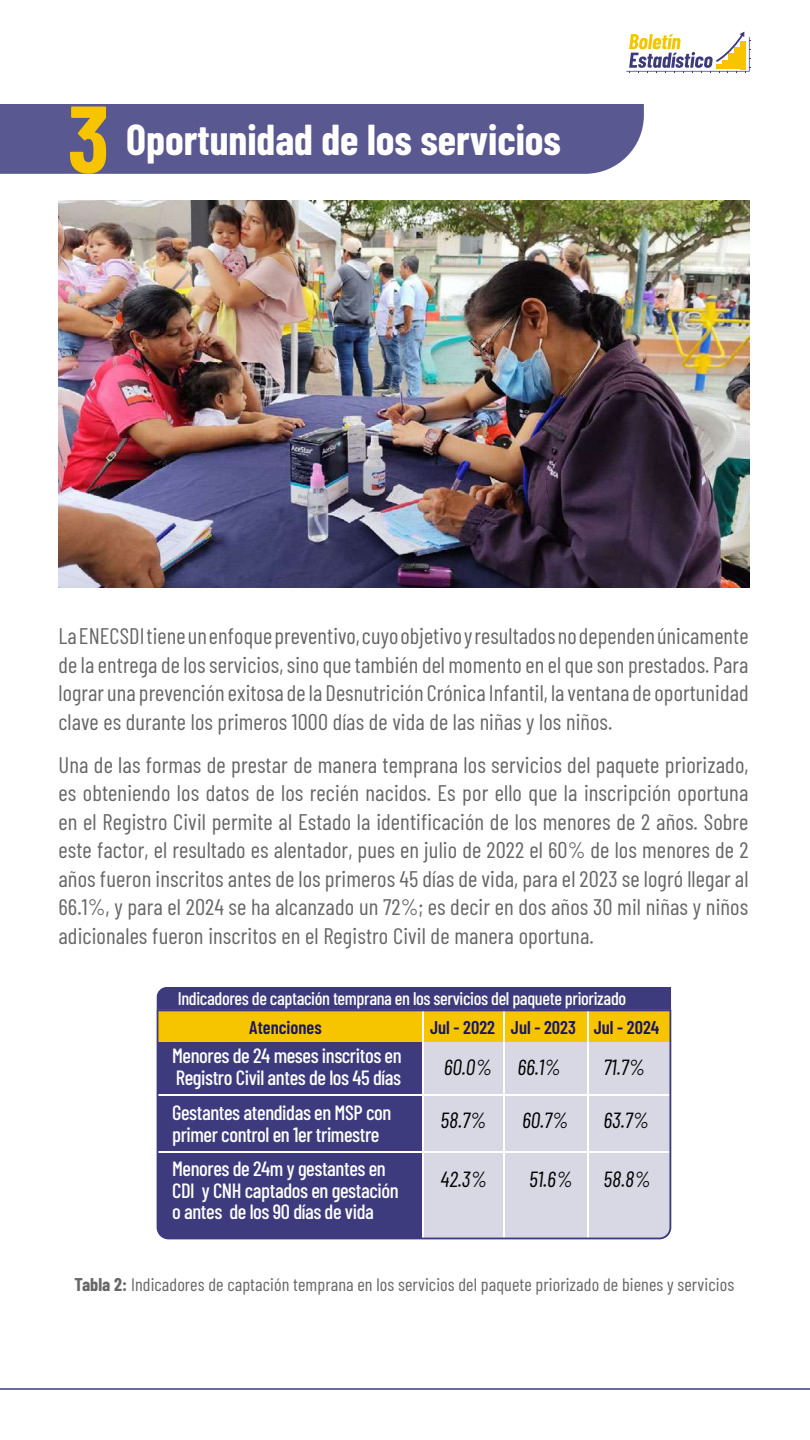
<style>
.page{position:relative;width:810px;height:1440px;background:#fff}
.page>*{position:absolute;margin:0;border:0;box-sizing:border-box;transform-origin:0 0}
.t1{font:700 42.22px "Barlow Condensed";color:#fff}
.t2{font:22.5px/28.5px "Barlow Condensed";letter-spacing:.005em;color:#666;text-align:justify}
.t3{font:italic 21.9px "Barlow Condensed";color:#000}
.t4{font:500 20.55px/21.6px "Barlow Condensed";letter-spacing:-.02em;color:#fff}
.t5{font:600 18.38px "Barlow Condensed";color:#1b1464}
.t6{font:500 18.3px "Barlow Condensed";letter-spacing:-.02em;color:#fff}
.t7{font:18px "Barlow Condensed";letter-spacing:.005em;color:#666}
.s1{font-weight:700}
</style>
<div class="page">
<hr style="left:0;top:1388px;width:810px;height:2px;background:#3d3b7d">
<svg style="left:626px;top:32px;width:125px;height:41px"></svg>
<div style="left:0;top:104px;width:644px;height:70px;background:#5a5890"></div>
<img style="left:58px;top:200px;width:692px;height:388px">
<svg style="left:157px;top:1010px;width:514px;height:229px;background:#979099"></svg>
<div style="left:157px;top:987px;width:514px;height:23px;background:#3d3b7d"></div>
<h1 class="t1" style="left:126px;top:109px;width:436px">Oportunidad de los servicios</h1>
<p class="t2" style="left:58px;top:620px;width:692px">La ENECSDI tiene un enfoque preventivo, cuyo objetivo y resultados no dependen únicamente de la entrega de los servicios, sino que también del momento en el que son prestados. Para lograr una prevención exitosa de la Desnutrición Crónica Infantil, la ventana de oportunidad clave es durante los primeros 1000 días de vida de las niñas y los niños.</p>
<p class="t2" style="left:58px;top:749px;width:692px">Una de las formas de prestar de manera temprana los servicios del paquete priorizado, es obteniendo los datos de los recién nacidos. Es por ello que la inscripción oportuna en el Registro Civil permite al Estado la identificación de los menores de 2 años. Sobre este factor, el resultado es alentador, pues en julio de 2022 el 60% de los menores de 2 años fueron inscritos antes de los primeros 45 días de vida, para el 2023 se logró llegar al 66.1%, y para el 2024 se ha alcanzado un 72%; es decir en dos años 30 mil niñas y niños adicionales fueron inscritos en el Registro Civil de manera oportuna.</p>
<p class="t6" style="left:178px;top:985px;width:450px">Indicadores de captación temprana en los servicios del paquete priorizado</p>
<p class="t5" style="left:249px;top:1014px;width:74px">Atenciones</p>
<p class="t5" style="left:430px;top:1014px;width:231px">Jul - 2022 Jul - 2023 Jul - 2024</p>
<p class="t4" style="left:172px;top:1043px;width:231px">Menores de 24 meses inscritos en<br>Registro Civil antes de los 45 días</p>
<p class="t3" style="left:444px;top:1052px;width:119px">60.0% 66.1%</p>
<p class="t3" style="left:604px;top:1052px;width:43px">71.7%</p>
<p class="t4" style="left:172px;top:1100px;width:221px">Gestantes atendidas en MSP con primer control en 1er trimestre</p>
<p class="t3" style="left:441px;top:1105px;width:48px">58.7%</p>
<p class="t3" style="left:522px;top:1105px;width:48px">60.7%</p>
<p class="t3" style="left:604px;top:1105px;width:47px">63.7%</p>
<p class="t4" style="left:172px;top:1157px;width:228px">Menores de 24m y gestantes en<br>CDI y CNH captados en gestación o antes de los 90 días de vida</p>
<p class="t3" style="left:441px;top:1163px;width:48px">42.3%</p>
<p class="t3" style="left:529px;top:1163px;width:45px">51.6%</p>
<p class="t3" style="left:604px;top:1163px;width:49px">58.8%</p>
<p class="t7" style="left:74px;top:1272px;width:661px"><span class="s1">Tabla 2:</span> Indicadores de captación temprana en los servicios del paquete priorizado de bienes y servicios</p>
</div>
